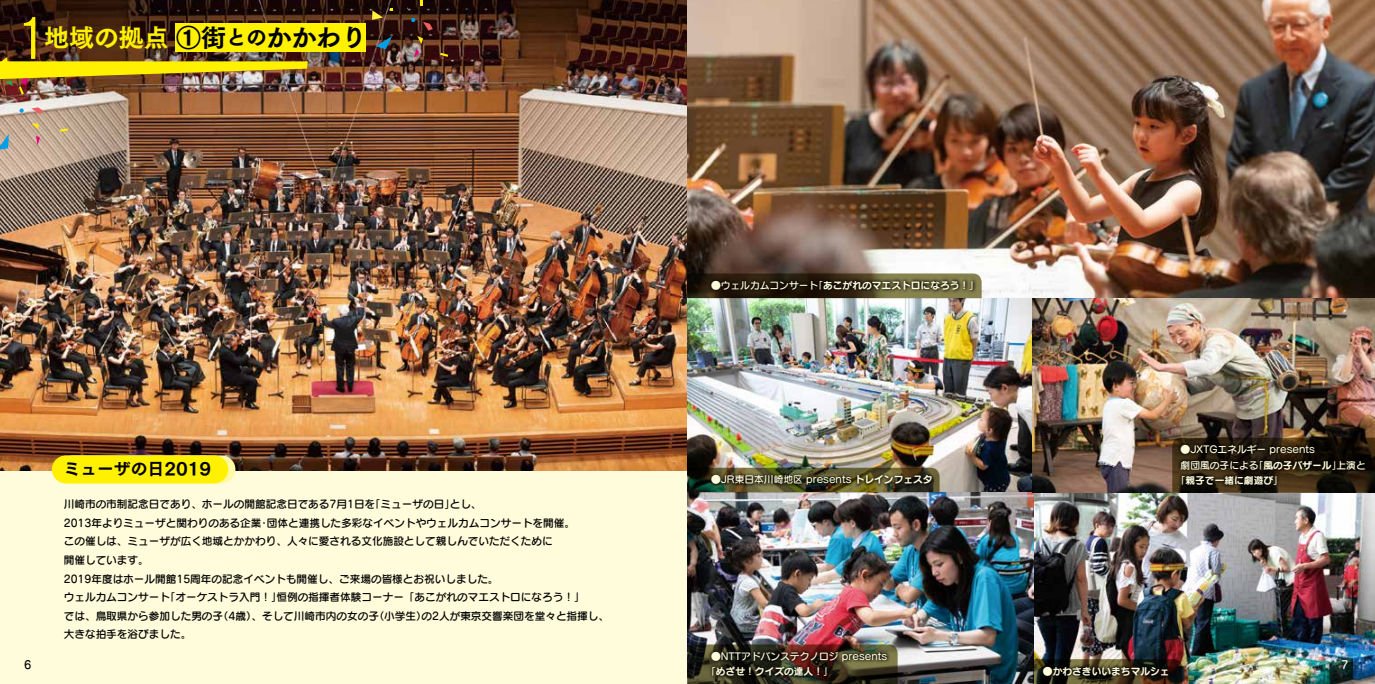
<style>
.page{position:relative;width:1375px;height:684px;background:#fff}
.page>*{position:absolute;margin:0;border:0;box-sizing:border-box;transform-origin:0 0}
.t1{font:57.5px "Tsuku Go CID R";color:#fff100}
.t2{font:24.88px "Tsuku Go CID E";color:#000}
.t3{font:16.88px "Tsuku Go CID E";color:#000}
.t4{font:11.25px "Seurat CID DB";color:#000}
.t5{font:11.25px "Seurat CID DB";color:#fff}
.t6{font:10.62px/18.6px "Seurat CID DB";color:#000}
.t7{font:9.75px/15.2px "Seurat CID DB";color:#fffcdb}
.t8{font:9.75px "Seurat CID B";color:#fffcdb}
.s1{color:#fff100}
.s2{font-size:20.38px}
.s3{font-family:"Seurat CID DB"}
.s4{font-family:"Seurat CID B"}
</style>
<div class="page">
<div style="left:0;top:0;width:687px;height:684px;background:#fffcdb"></div>
<img style="left:0;top:0;width:687px;height:470px">
<img style="left:687px;top:0;width:688px;height:684px">
<svg style="left:376px;top:36px;width:16px;height:13px"></svg>
<svg style="left:372px;top:10px;width:11px;height:10px"></svg>
<svg style="left:440px;top:53px;width:8px;height:4px"></svg>
<svg style="left:411px;top:18px;width:22px;height:40px"></svg>
<svg style="left:31px;top:107px;width:12px;height:7px"></svg>
<svg style="left:0;top:134px;width:9px;height:16px"></svg>
<svg style="left:19px;top:108px;width:5px;height:5px"></svg>
<svg style="left:36px;top:136px;width:4px;height:9px"></svg>
<svg style="left:60px;top:128px;width:8px;height:4px"></svg>
<svg style="left:32px;top:124px;width:7px;height:5px"></svg>
<img style="left:0;top:52px;width:308px;height:43px">
<div style="left:59px;top:455px;width:176px;height:28px;background:#fff8a5;border-radius:14px"></div>
<div style="left:52px;top:455px;width:176px;height:28px;background:#fff100;border-radius:14px"></div>
<svg style="left:687px;top:273px;width:294px;height:25px;background:#4a4128"></svg>
<svg style="left:1172px;top:438px;width:203px;height:55px;background:#2a1e0f"></svg>
<svg style="left:687px;top:468px;width:252px;height:24px;background:#444625"></svg>
<svg style="left:1033px;top:659px;width:149px;height:25px;background:#3b301c"></svg>
<svg style="left:707px;top:277px;width:269px;height:17px;background:#362f1a"></svg>
<svg style="left:1177px;top:442px;width:191px;height:46px;background:#1b1309"></svg>
<svg style="left:707px;top:472px;width:228px;height:16px;background:#39371c"></svg>
<svg style="left:1039px;top:663px;width:133px;height:16px;background:#1f1b0f"></svg>
<div style="left:175px;top:23px;width:190px;height:28px;background:#fff100"></div>
<svg style="left:1335px;top:652px;width:20px;height:24px"></svg>
<svg style="left:687px;top:644px;width:211px;height:40px;background:#332a1c"></svg>
<h1 class="t1" style="left:15px;top:1px;width:35px">1</h1>
<h2 class="t2" style="left:44px;top:20px;width:324px"><span class="s1">地域の拠点</span> ①街<span class="s2">との</span>かかわり</h2>
<h3 class="t3" style="left:63px;top:457px;width:149px">ミューザの日2019</h3>
<p class="t6" style="left:64px;top:494px;width:547px">川崎市の市制記念日であり、ホールの開館記念日である7月1日を「ミューザの日」とし、<br>2013年よりミューザと関わりのある企業・団体と連携した多彩なイベントやウェルカムコンサートを開催。<br>この催しは、ミューザが広く地域とかかわり、人々に愛される文化施設として親しんでいただくために<br>開催しています。<br>2019年度はホール開館15周年の記念イベントも開催し、ご来場の皆様とお祝いしました。<br>ウェルカムコンサート「オーケストラ入門！」恒例の指揮者体験コーナー「あこがれのマエストロになろう！」<br>では、鳥取県から参加した男の子（4歳）、そして川崎市内の女の子（小学生）の2人が東京交響楽団を堂々と指揮し、大きな拍手を浴びました。</p>
<p class="t8" style="left:711px;top:279px;width:269px"><span class="s3">●ウェルカムコンサート「</span>あこがれのマエストロになろう！<span class="s3">」</span></p>
<p class="t7" style="left:1180px;top:441px;width:187px">●JXTGエネルギー presents<br>劇団風の子による「<span class="s4">風の子バザール</span>」上演と</p>
<p class="t7" style="left:711px;top:472px;width:223px">●JR東日本川崎地区 presents <span class="s4">トレインフェスタ</span></p>
<p class="t8" style="left:1176px;top:473px;width:109px"><span class="s3">「</span>親子で一緒に劇遊び<span class="s3">」</span></p>
<p class="t7" style="left:711px;top:648px;width:178px">●NTTアドバンステクノロジ presents</p>
<p class="t8" style="left:706px;top:664px;width:128px"><span class="s3">「</span>めざせ！クイズの達人！<span class="s3">」</span></p>
<p class="t8" style="left:1043px;top:664px;width:128px"><span class="s3">●</span>かわさきいいまちマルシェ</p>
<p class="t4" style="left:24px;top:657px;width:9px">6</p>
<p class="t5" style="left:1341px;top:657px;width:9px">7</p>
</div>
